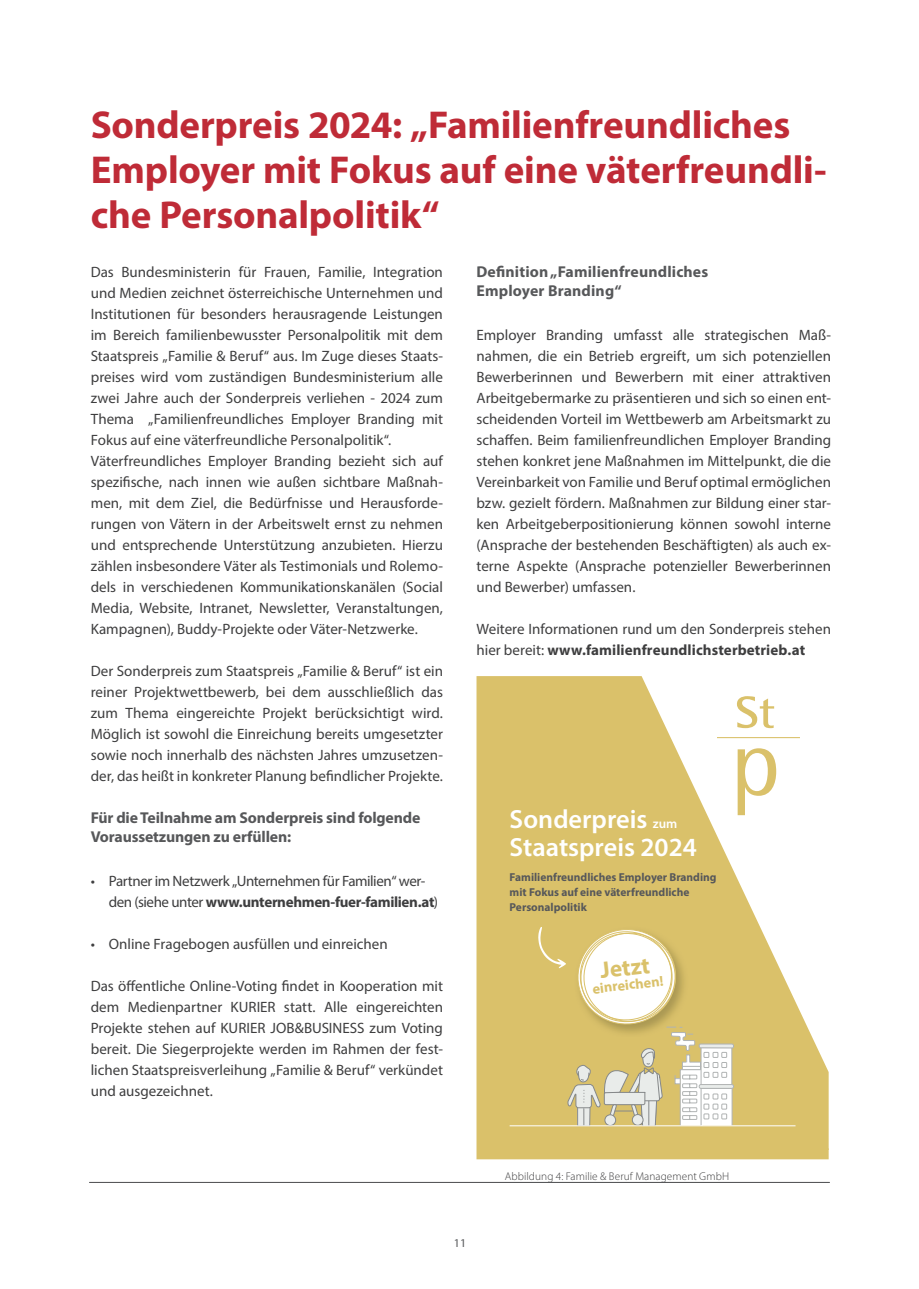
<style>
.page{position:relative;width:919px;height:1289px;background:#fff}
.page>*{position:absolute;margin:0;border:0;box-sizing:border-box;transform-origin:0 0}
.t1{font:700 39px/45px "Myriad Pro";letter-spacing:-.005em;color:#bf2b37}
.t2{font:600 26.25px/27.9px "Myriad Pro";color:#fff}
.t3{font:700 23.4px "Myriad Pro";color:#dac16a}
.t4{font:700 15.75px/18.9px "Myriad Pro";letter-spacing:-.01em;color:#57585a}
.t5{font:700 15.75px/18.9px "Myriad Pro";letter-spacing:.01em;color:#57585a}
.t6{font:15px/21px "Myriad Pro";color:#3e3e3f;text-align:justify}
.t7{font:15px/21px "Myriad Pro";letter-spacing:-.025em;color:#3e3e3f}
.t8{font:700 14.4px "Myriad Pro";color:#dac16a}
.t9{font:12px "Myriad Pro";color:#57585a}
.t10{font:700 11.55px/14.9px "Myriad Pro";color:#57585a}
.t11{font:300 11.25px "Myriad Pro";letter-spacing:.005em;color:#3e3e3f}
.s1{font-weight:700}
.s2{font-size:13.2px}
</style>
<div class="page">
<hr style="left:89px;top:1182px;width:740px;height:1px;background:#57585a">
<svg style="left:476px;top:676px;width:352px;height:483px;fill:#dac16a"></svg>
<svg style="left:736px;top:696px;width:38px;height:32px"></svg>
<svg style="left:737px;top:748px;width:39px;height:67px"></svg>
<hr style="left:717px;top:737px;width:82px;height:1px;background:#dac16a">
<hr style="left:706px;top:1148px;width:122px;height:1px;background:#dac16a">
<hr style="left:509px;top:1125px;width:286px;height:1px;background:#fff">
<svg style="left:538px;top:926px;width:196px;height:199px"></svg>
<h1 class="t1" style="left:91px;top:101px;width:737px">Sonderpreis 2024: „Familienfreundliches<br>Employer mit Fokus auf eine väterfreundli&shy;che Personalpolitik“</h1>
<p class="t6" style="left:91px;top:261px;width:354px;text-align:left">Das Bundesministerin für Frauen, Familie, Integration und Medien zeichnet österreichische Unternehmen und Institutionen für besonders herausragende Leistungen im Bereich familienbewusster Personalpolitik mit dem Staatspreis „Familie &amp; Beruf“ aus. Im Zuge dieses Staats&shy;preises wird vom zuständigen Bundesministerium alle zwei Jahre auch der Sonderpreis verliehen - 2024 zum Thema „Familienfreundliches Employer Branding mit Fokus auf eine väterfreundliche Personalpolitik“.<br>Väterfreundliches Employer Branding bezieht sich auf spezifische, nach innen wie außen sichtbare Maßnah&shy;men, mit dem Ziel, die Bedürfnisse und Herausforde&shy;rungen von Vätern in der Arbeitswelt ernst zu nehmen und entsprechende Unterstützung anzubieten. Hierzu zählen insbesondere Väter als Testimonials und Rolemo&shy;dels in verschiedenen Kommunikationskanälen (Social Media, Website, Intranet, Newsletter, Veranstaltungen, Kampagnen), Buddy-Projekte oder Väter-Netzwerke.</p>
<p class="t6" style="left:91px;top:660px;width:354px">Der Sonderpreis zum Staatspreis „Familie &amp; Beruf“ ist ein reiner Projektwettbewerb, bei dem ausschließlich das zum Thema eingereichte Projekt berücksichtigt wird.<br>Möglich ist sowohl die Einreichung bereits umgesetzter sowie noch innerhalb des nächsten Jahres umzusetzen&shy;der, das heißt in konkreter Planung befindlicher Projekte.</p>
<p class="t4" style="left:91px;top:807px;width:331px">Für die Teilnahme am Sonderpreis sind folgende<br>Voraussetzungen zu erfüllen:</p>
<p class="t7" style="left:109px;top:870px;width:331px;text-indent:-18px">• Partner im Netzwerk „Unternehmen für Familien“ wer&shy;den (siehe unter <span class="s1">www.unternehmen-fuer-familien.at</span>)</p>
<p class="t6" style="left:91px;top:933px;width:298px">• Online Fragebogen ausfüllen und einreichen</p>
<p class="t6" style="left:91px;top:975px;width:354px">Das öffentliche Online-Voting findet in Kooperation mit dem Medienpartner KURIER statt. Alle eingereichten Projekte stehen auf KURIER JOB&amp;BUSINESS zum Voting bereit. Die Siegerprojekte werden im Rahmen der fest&shy;lichen Staatspreisverleihung „Familie &amp; Beruf“ verkündet und ausgezeichnet.</p>
<p class="t5" style="left:476px;top:261px;width:233px">Definition „Familienfreundliches<br>Employer Branding“</p>
<p class="t6" style="left:476px;top:324px;width:356px">Employer Branding umfasst alle strategischen Maß&shy;nahmen, die ein Betrieb ergreift, um sich potenziellen Bewerberinnen und Bewerbern mit einer attraktiven Arbeitgebermarke zu präsentieren und sich so einen ent&shy;scheidenden Vorteil im Wettbewerb am Arbeitsmarkt zu schaffen. Beim familienfreundlichen Employer Branding stehen konkret jene Maßnahmen im Mittelpunkt, die die Vereinbarkeit von Familie und Beruf optimal ermöglichen bzw. gezielt fördern. Maßnahmen zur Bildung einer star&shy;ken Arbeitgeberpositionierung können sowohl interne (Ansprache der bestehenden Beschäftigten) als auch ex&shy;terne Aspekte (Ansprache potenzieller Bewerberinnen und Bewerber) umfassen.</p>
<p class="t6" style="left:476px;top:618px;width:356px">Weitere Informationen rund um den Sonderpreis stehen hier bereit: <span class="s1">www.familienfreundlichsterbetrieb.at</span></p>
<h2 class="t2" style="left:509px;top:804px;width:189px">Sonderpreis <span class="s2">zum<br></span>Staatspreis 2024</h2>
<p class="t10" style="left:509px;top:869px;width:208px">Familienfreundliches Employer Branding mit Fokus auf eine väterfreundliche<br>Personalpolitik</p>
<h3 class="t3" style="left:598px;top:955px;width:51px;rotate:-7deg">Jetzt</h3>
<p class="t8" style="left:591px;top:979px;width:73px;rotate:-6deg">einreichen!</p>
<p class="t9" style="left:454px;top:1235px;width:14px">11</p>
<p class="t11" style="left:504px;top:1169px;width:226px">Abbildung 4: Familie &amp; Beruf Management GmbH</p>
</div>
